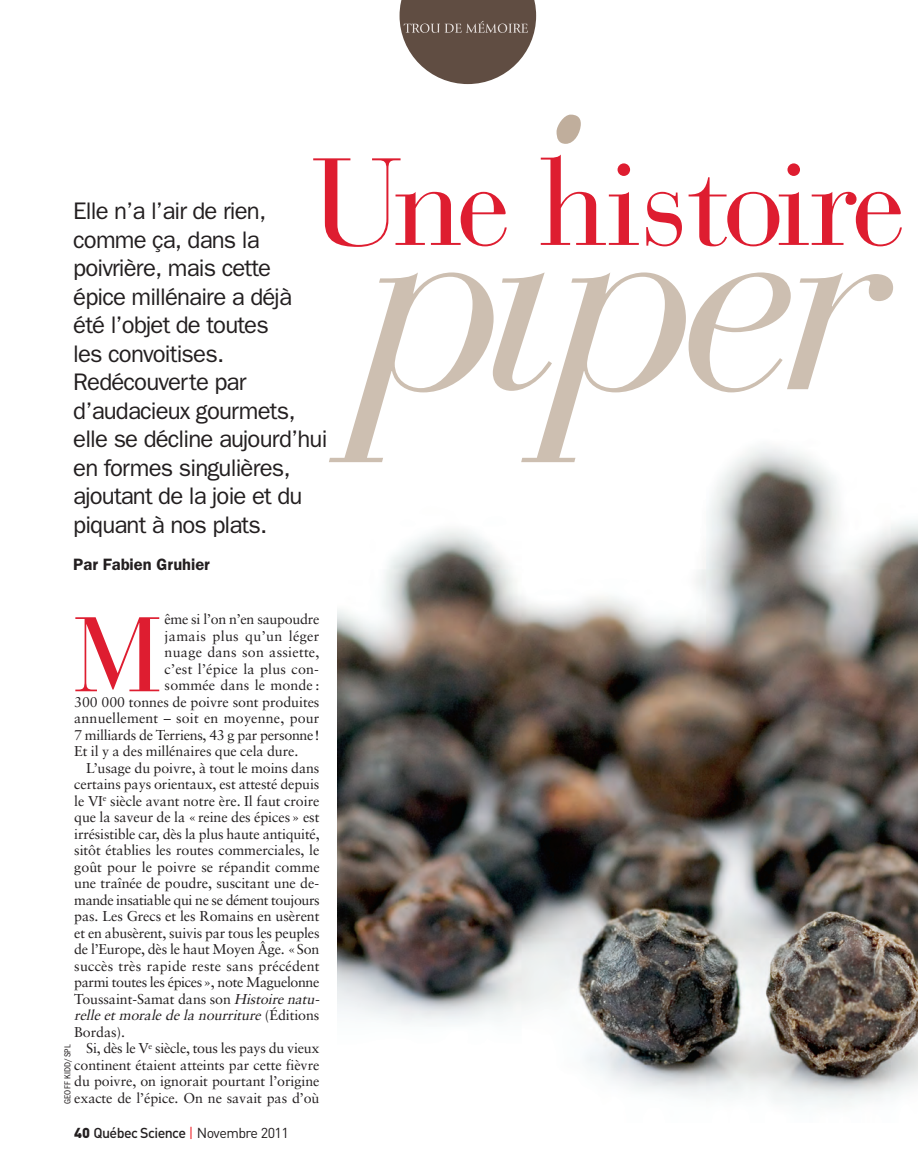
<style>
.page{position:relative;width:918px;height:1175px;background:#fff}
.page>*{position:absolute;margin:0;border:0;box-sizing:border-box;transform-origin:0 0}
.t1{font:italic 270.15px "Bauer Bodoni";letter-spacing:-.085em;color:#cdbfb1}
.t2{font:122.85px "Bauer Bodoni";letter-spacing:-.045em;color:#de1d30}
.t3{font:105px "Bauer Bodoni";color:#de1d30}
.t4{font:24px/28.5px "Franklin Gothic";letter-spacing:-.035em;color:#231f20}
.t5{font:600 16.5px "Franklin Gothic";color:#231f20}
.t6{font:14.25px "Sabon";letter-spacing:-.005em;color:#231f20}
.t7{font:14.25px "Sabon";letter-spacing:.015em;color:#231f20}
.t8{font:14.25px "Sabon";letter-spacing:-.03em;color:#231f20}
.t9{font:14.25px "Sabon";letter-spacing:-.025em;color:#231f20}
.t10{font:italic 14.25px "Sabon";color:#231f20}
.t11{font:500 14.25px "DIN";letter-spacing:-.04em;color:#231f20}
.t12{font:14.25px "Sabon";letter-spacing:.025em;color:#231f20}
.t13{font:condensed 9px "Franklin Gothic";letter-spacing:.025em;color:#231f20}
.s1{font-style:italic}
.s2{font-style:normal}
.s3{font-weight:900}
.s4{font-weight:400;color:#ee1d23}
.s5{font-weight:400}
</style>
<div class="page">
<img style="left:338px;top:16px;width:580px;height:1089px">
<svg style="left:400px;top:0;width:136px;height:84px"></svg>
<div style="left:490px;top:179px;width:125px;height:71px;background:#fff"></div>
<p class="t1" style="left:361px;top:199px;width:524px"><sup>˙</sup>piper</p>
<p class="t2" style="left:312px;top:158px;width:595px">Une histoire</p>
<p class="t4" style="left:73px;top:196px;width:256px">Elle n’a l’air de rien, comme ça, dans la poivrière, mais cette épice millénaire a déjà été l’objet de toutes<br>les convoitises.<br>Redécouverte par d’audacieux gourmets, elle se décline aujourd’hui en formes singulières, ajoutant de la joie et du piquant à nos plats.</p>
<p class="t5" style="left:73px;top:555px;width:138px">Par Fabien Gruhier</p>
<p class="t6" style="left:164px;top:613px;width:157px">ême si l’on n’en sau poudre</p>
<p class="t12" style="left:165px;top:630px;width:156px">jamais plus qu’un léger</p>
<p class="t7" style="left:165px;top:646px;width:156px">nuage dans son assiette,</p>
<p class="t7" style="left:165px;top:663px;width:156px">c’est l’épice la plus con -</p>
<p class="t6" style="left:165px;top:679px;width:156px">sommée dans le monde :</p>
<p class="t6" style="left:74px;top:696px;width:247px">300 000 tonnes de poivre sont produites</p>
<p class="t6" style="left:74px;top:712px;width:247px">annuellement – soit en moyenne, pour</p>
<p class="t6" style="left:74px;top:729px;width:247px">7 milliards de Terriens, 43 g par personne!</p>
<p class="t6" style="left:74px;top:745px;width:226px">Et il y a des millénaires que cela dure.</p>
<p class="t6" style="left:86px;top:762px;width:235px">L’usage du poivre, à tout le moins dans</p>
<p class="t6" style="left:74px;top:778px;width:247px">certains pays orientaux, est attesté depuis</p>
<p class="t6" style="left:74px;top:795px;width:247px">le VI<sup>e</sup> siècle avant notre ère. Il faut croire</p>
<p class="t6" style="left:74px;top:811px;width:247px">que la saveur de la «reine des épices» est</p>
<p class="t6" style="left:74px;top:828px;width:247px">irrésistible car, dès la plus haute antiquité,</p>
<p class="t6" style="left:74px;top:844px;width:247px">sitôt établies les routes commerciales, le</p>
<p class="t6" style="left:74px;top:861px;width:247px">goût pour le poivre se répandit comme</p>
<p class="t6" style="left:74px;top:877px;width:246px">une traînée de poudre, suscitant une de-</p>
<p class="t8" style="left:74px;top:894px;width:247px">mande insatiable qui ne se dément toujours</p>
<p class="t6" style="left:74px;top:910px;width:247px">pas. Les Grecs et les Romains en usèrent</p>
<p class="t6" style="left:74px;top:927px;width:247px">et en abusèrent, suivis par tous les peuples</p>
<p class="t6" style="left:74px;top:943px;width:247px">de l’Europe, dès le haut Moyen Âge. «Son</p>
<p class="t7" style="left:74px;top:960px;width:247px">succès très rapide reste sans précédent</p>
<p class="t9" style="left:74px;top:976px;width:247px">parmi toutes les épices», note Maguelonne</p>
<p class="t6" style="left:74px;top:993px;width:249px">Toussaint-Samat dans son <span class="s1">Histoire natu-</span></p>
<p class="t10" style="left:74px;top:1009px;width:247px">relle et morale de la nourriture <span class="s2">( É d i t i o n s</span></p>
<p class="t6" style="left:74px;top:1026px;width:52px">Bordas).</p>
<p class="t6" style="left:86px;top:1042px;width:235px">Si, dès le V<sup>e</sup> siècle, tous les pays du vieux</p>
<p class="t6" style="left:74px;top:1059px;width:247px">continent étaient atteints par cette fièvre</p>
<p class="t6" style="left:74px;top:1075px;width:247px">du poivre, on ignorait pourtant l’origine</p>
<p class="t6" style="left:74px;top:1092px;width:247px">exacte de l’épice. On ne savait pas d’où</p>
<p class="t3" style="left:74px;top:617px;width:89px">M</p>
<p class="t13" style="left:64px;top:1104px;width:61px;rotate:-90deg">GEOFF KIDD/SPL</p>
<p class="t11" style="left:74px;top:1124px;width:216px"><span class="s3">40</span> Québec Science <span class="s4">|</span> <span class="s5">Novembre 2011</span></p>
</div>
